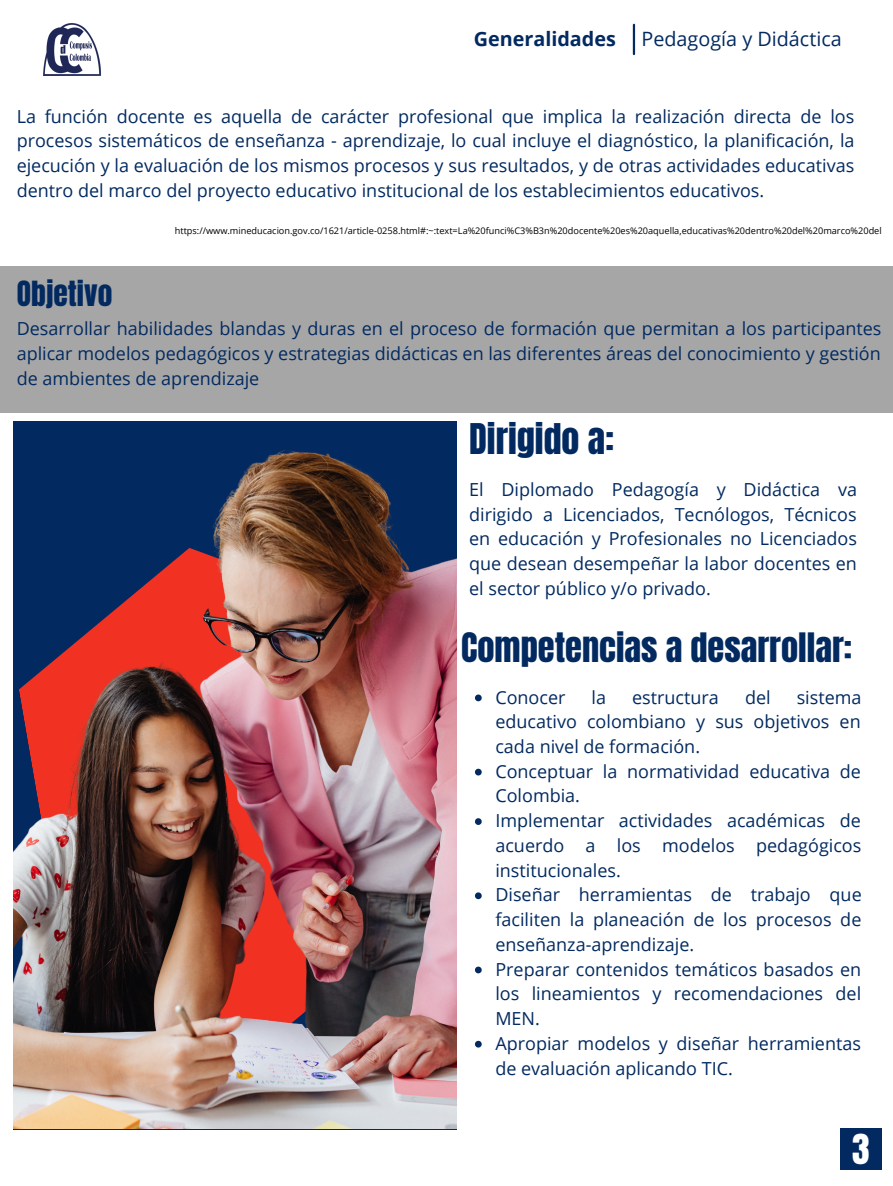
<style>
.page{position:relative;width:893px;height:1186px;background:#fff}
.page>*{position:absolute;margin:0;border:0;box-sizing:border-box;transform-origin:0 0}
.t1{font:36px "Anton";color:#022a60}
.t2{font:35.4px "Anton";color:#fff}
.t3{font:34.5px "Anton";color:#022a60}
.t4{font:29.4px "Anton";color:#022a60}
.t5{font:19.8px "Open Sans";color:#022a60}
.t6{font:700 19.8px "Open Sans";color:#022a60}
.t7{font:18px/24.8px "Open Sans";color:#022a60;text-align:justify}
.t8{font:9.15px "Open Sans";color:#000}
</style>
<div class="page">
<hr style="left:632px;top:25px;width:3px;height:29px;background:#022a60">
<div style="left:840px;top:1128px;width:41px;height:42px;background:#022a60"></div>
<img style="left:43px;top:24px;width:58px;height:51px">
<div style="left:0;top:267px;width:892px;height:145px;background:#a6a6a6"></div>
<img style="left:14px;top:421px;width:442px;height:708px">
<svg style="left:475px;top:694px;width:6px;height:7px"></svg>
<svg style="left:475px;top:769px;width:6px;height:6px"></svg>
<svg style="left:475px;top:818px;width:6px;height:7px"></svg>
<svg style="left:475px;top:892px;width:6px;height:7px"></svg>
<svg style="left:475px;top:966px;width:6px;height:7px"></svg>
<svg style="left:475px;top:1041px;width:6px;height:6px"></svg>
<p class="t6" style="left:473px;top:25px;width:144px">Generalidades</p>
<p class="t5" style="left:641px;top:25px;width:202px">Pedagogía y Didáctica</p>
<p class="t7" style="left:17px;top:103px;width:839px">La función docente es aquella de carácter profesional que implica la realización directa de los procesos sistemáticos de enseñanza - aprendizaje, lo cual incluye el diagnóstico, la planificación, la ejecución y la evaluación de los mismos procesos y sus resultados, y de otras actividades educativas dentro del marco del proyecto educativo institucional de los establecimientos educativos.</p>
<h3 class="t4" style="left:17px;top:273px;width:97px">Objetivo</h3>
<p class="t8" style="left:175px;top:224px;width:708px">https://www.mineducacion.gov.co/1621/article-0258.html#:~:text=La%20funci%C3%B3n%20docente%20es%20aquella,educativas%20dentro%20del%20marco%20del</p>
<p class="t7" style="left:17px;top:316px;width:866px">Desarrollar habilidades blandas y duras en el proceso de formación que permitan a los participantes aplicar modelos pedagógicos y estrategias didácticas en las diferentes áreas del conocimiento y gestión de ambientes de aprendizaje</p>
<h1 class="t1" style="left:469px;top:413px;width:146px">Dirigido a:</h1>
<p class="t7" style="left:469px;top:477px;width:389px">El Diplomado Pedagogía y Didáctica va dirigido a Licenciados, Tecnólogos, Técnicos en educación y Profesionales no Licenciados que desean desempeñar la labor docentes en el sector público y/o privado.</p>
<h3 class="t3" style="left:461px;top:622px;width:392px">Competencias a desarrollar:</h3>
<p class="t7" style="left:495px;top:684px;width:72px">Conocer</p>
<p class="t7" style="left:591px;top:684px;width:16px">la</p>
<p class="t7" style="left:632px;top:684px;width:88px">estructura</p>
<p class="t7" style="left:745px;top:684px;width:27px">del</p>
<p class="t7" style="left:495px;top:684px;width:368px;text-align:left;text-indent:301px">sistema educativo colombiano y sus objetivos en cada nivel de formación.<br>Conceptuar la normatividad educativa de<br>Colombia.<br>Implementar actividades académicas de acuerdo a los modelos pedagógicos institucionales.<br>Diseñar herramientas de trabajo que faciliten la planeación de los procesos de enseñanza-aprendizaje.<br>Preparar contenidos temáticos basados en los lineamientos y recomendaciones del<br>MEN.<br>Apropiar modelos y diseñar herramientas de evaluación aplicando TIC.</p>
<h2 class="t2" style="left:852px;top:1123px;width:19px">3</h2>
</div>
